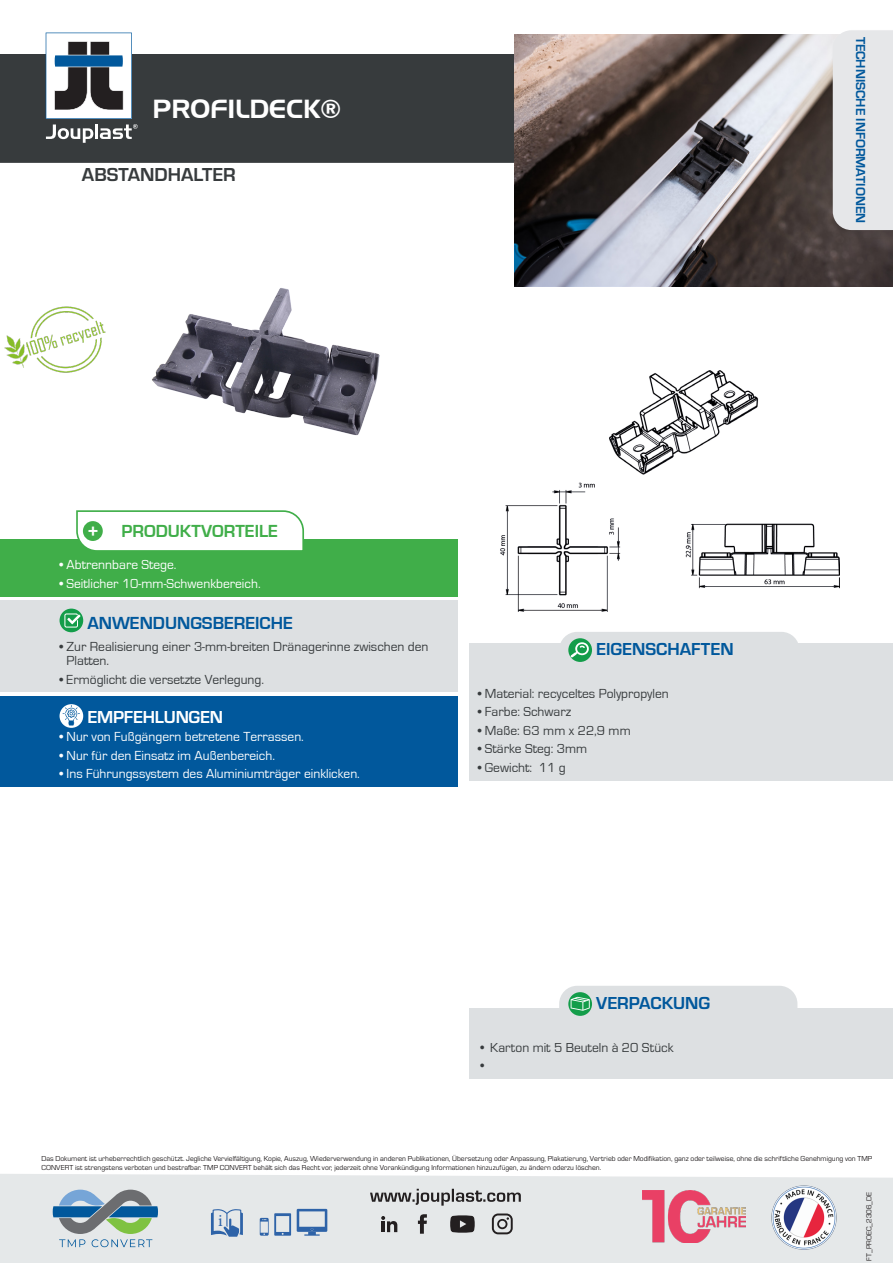
<style>
.page{position:relative;width:893px;height:1263px;background:#fff}
.page>*{position:absolute;margin:0;border:0;box-sizing:border-box;transform-origin:0 0}
.Nom_générique{font:25.5px "Handel Gothic BT";color:#fff}
.Désignation{font:700 19.5px "Eurostile";color:#373b3d}
.t1{font:700 18px "Eurostile";color:#01589c}
.t2{font:700 18px "Eurostile";color:#01589c}
.t3{font:700 18px "Eurostile";color:#40ae49}
.Specifique{font:700 18px "Eurostile";letter-spacing:-.01em;color:#fff}
.t4{font:700 18px "Eurostile";color:#fff}
.t5{font:17.1px "Minion Pro";color:#2e63a8}
.Specifique-2{font:13.5px/14.2px "Eurostile";color:#373b3d}
.Specifique-3{font:13.5px "Eurostile";color:#fff}
.t6{font:13.5px "Eurostile";color:#373b3d}
.t7{font:700 13.5px "Eurostile";color:#01589c}
.t8{font:7.5px/9px "Eurostile";color:#231f20}
</style>
<div class="page">
<div style="left:0;top:1174px;width:893px;height:89px;background:#e5e8e9"></div>
<div style="left:0;top:54px;width:514px;height:109px;background:#373b3d"></div>
<svg style="left:53px;top:1189px;width:105px;height:58px;background:#96afb7"></svg>
<img style="left:771px;top:1184px;width:66px;height:66px">
<img style="left:642px;top:1190px;width:104px;height:52px">
<svg style="left:370px;top:1189px;width:151px;height:16px;background:#aaabac"></svg>
<svg style="left:450px;top:1215px;width:25px;height:18px"></svg>
<svg style="left:381px;top:1216px;width:16px;height:16px"></svg>
<svg style="left:418px;top:1214px;width:9px;height:20px"></svg>
<svg style="left:492px;top:1213px;width:21px;height:21px"></svg>
<div style="left:469px;top:1009px;width:424px;height:70px;background:#dde0e2"></div>
<div style="left:559px;top:986px;width:238px;height:41px;background:#dde0e2;border-radius:18px"></div>
<svg style="left:568px;top:992px;width:24px;height:24px"></svg>
<svg style="left:571px;top:997px;width:19px;height:14px"></svg>
<div style="left:469px;top:643px;width:424px;height:137px;background:#dde0e2"></div>
<div style="left:559px;top:632px;width:240px;height:41px;background:#dde0e2;border-radius:18px"></div>
<svg style="left:568px;top:638px;width:24px;height:24px"></svg>
<svg style="left:571px;top:642px;width:18px;height:16px"></svg>
<img style="left:514px;top:35px;width:379px;height:252px">
<div style="left:830px;top:29px;width:63px;height:210px;background:#231f20;opacity:.15"></div>
<div style="left:833px;top:30px;width:60px;height:200px;background:#e6e7e9"></div>
<img style="left:500px;top:370px;width:339px;height:242px">
<svg style="left:46px;top:33px;width:92px;height:110px"></svg>
<div style="left:0;top:539px;width:458px;height:57px;background:#40ae49"></div>
<div style="left:0;top:600px;width:458px;height:92px;background:#dde0e2"></div>
<div style="left:60px;top:609px;width:23px;height:23px;background:#139d4a;border-radius:50%"></div>
<svg style="left:64px;top:613px;width:16px;height:15px"></svg>
<div style="left:0;top:696px;width:458px;height:90px;background:#01589c"></div>
<svg style="left:60px;top:704px;width:23px;height:24px"></svg>
<svg style="left:63px;top:705px;width:17px;height:20px"></svg>
<img style="left:4px;top:306px;width:101px;height:67px">
<img style="left:152px;top:288px;width:228px;height:148px">
<svg style="left:76px;top:510px;width:228px;height:41px"></svg>
<div style="left:83px;top:521px;width:20px;height:20px;background:#40ae49;border-radius:50%"></div>
<svg style="left:211px;top:1209px;width:32px;height:28px"></svg>
<svg style="left:260px;top:1213px;width:31px;height:23px"></svg>
<svg style="left:297px;top:1209px;width:30px;height:27px"></svg>
<p class="Nom_générique" style="left:152px;top:94px;width:191px">PROFILDECK®</p>
<p class="Désignation" style="left:82px;top:161px;width:155px">ABSTANDHALTER</p>
<p class="t4" style="left:88px;top:521px;width:13px">+</p>
<p class="t3" style="left:121px;top:521px;width:158px">PRODUKTVORTEILE</p>
<p class="Specifique-3" style="left:60px;top:558px;width:119px">• Abtrennbare Stege.</p>
<p class="Specifique-3" style="left:60px;top:576px;width:203px">• Seitlicher 10-mm-Schwenkbereich.</p>
<p class="t2" style="left:87px;top:613px;width:207px">ANWENDUNGSBEREICHE</p>
<p class="Specifique-2" style="left:67px;top:639px;width:363px;text-indent:-7px">• Zur Realisierung einer 3-mm-breiten Dränagerinne zwischen den<br>Platten.</p>
<p class="Specifique-2" style="left:60px;top:672px;width:206px">• Ermöglicht die versetzte Verlegung.</p>
<p class="Specifique" style="left:87px;top:704px;width:137px">EMPFEHLUNGEN</p>
<p class="Specifique-3" style="left:60px;top:729px;width:246px">• Nur von Fußgängern betretene Terrassen.</p>
<p class="Specifique-3" style="left:60px;top:748px;width:217px">• Nur für den Einsatz im Außenbereich.</p>
<p class="Specifique-3" style="left:60px;top:766px;width:302px">• Ins Führungssystem des Aluminiumträger einklicken.</p>
<p class="t1" style="left:596px;top:636px;width:139px">EIGENSCHAFTEN</p>
<p class="Specifique-2" style="left:478px;top:686px;width:192px">• Material: recyceltes Polypropylen</p>
<p class="Specifique-2" style="left:478px;top:705px;width:95px">• Farbe: Schwarz</p>
<p class="Specifique-2" style="left:478px;top:723px;width:155px">• Maße: 63 mm x 22,9 mm</p>
<p class="Specifique-2" style="left:478px;top:742px;width:111px">• Stärke Steg: 3mm</p>
<p class="Specifique-2" style="left:478px;top:760px;width:89px">• Gewicht: 11 g</p>
<p class="t1" style="left:596px;top:990px;width:116px">VERPACKUNG</p>
<p class="t6" style="left:478px;top:1038px;width:197px">• Karton mit 5 Beuteln à 20 Stück</p>
<p class="t6" style="left:478px;top:1056px;width:11px">•</p>
<p class="t7" style="left:870px;top:37px;width:188px;rotate:90deg">TECHNISCHE INFORMATIONEN</p>
<p class="t8" style="left:42px;top:1154px;width:832px">Das Dokument ist urheberrechtlich geschützt. Jegliche Vervielfältigung, Kopie, Auszug, Wiederverwendung in anderen Publikationen, Übersetzung oder Anpassung, Plakatierung, Vertrieb oder Modifikation, ganz oder teilweise, ohne die schriftliche Genehmigung von TMP<br>CONVERT ist strengstens verboten und bestrafbar. TMP CONVERT behält sich das Recht vor, jederzeit ohne Vorankündigung Informationen hinzuzufügen, zu ändern oderzu löschen.</p>
<p class="t5" style="left:218px;top:1208px;width:6px">i</p>
<p class="t8" style="left:864px;top:1261px;width:70px;rotate:-90deg">FT_PROEC_2306_DE</p>
</div>
